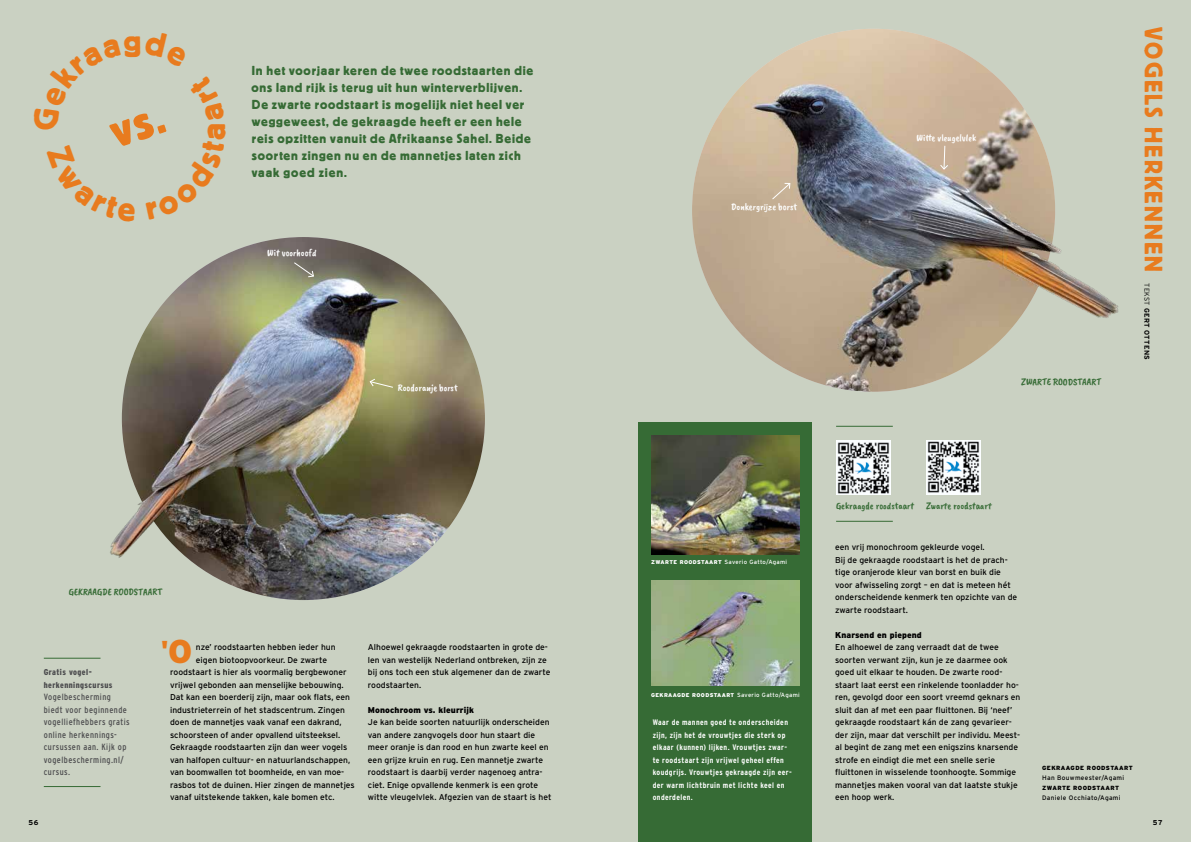
<style>
.page{position:relative;width:1191px;height:842px;background:#cad1c2}
.page>*{position:absolute;margin:0;border:0;box-sizing:border-box;transform-origin:0 0}
.t1{font:34px "Block BE";color:#e87b1e}
.t2{font:25px "Block BE";letter-spacing:.095em;color:#e87b1e}
.t3{font:900 23px "Interstate";color:#e87b1e}
.t4{font:13px/17px "Block BE";letter-spacing:.06em;color:#366b35}
.t5{font:10px "Caveat Brush";color:#366b35}
.t6{font:10px "Caveat Brush";color:#fff}
.t7{font:condensed 9px/12.5px "Interstate";letter-spacing:.05em;color:#4d4d4f}
.t8{font:8.5px/12.5px "Interstate";color:#000}
.t9{font:900 8.5px "Interstate";letter-spacing:.01em;color:#000}
.t10{font:900 condensed 8.5px/12.5px "Interstate";letter-spacing:.05em;color:#4d4d4f}
.t11{font:700 condensed 8px/12.5px "Interstate";letter-spacing:.05em;color:#fff}
.t12{font:700 7px "Interstate";letter-spacing:.05em;color:#000}
.t13{font:6.5px "Interstate";letter-spacing:.05em;color:#000}
.t14{font:900 6px "Interstate";letter-spacing:.07em;color:#000}
.t15{font:6px "Interstate";letter-spacing:.05em;color:#fff}
.t16{font:900 5.5px "Interstate";letter-spacing:.07em;color:#fff}
.s1{font-size:33px}
.s2{font-weight:300}
.s3{font-weight:900;font-size:5.5px}
.s4{font-weight:400;font-size:6px}
</style>
<div class="page">
<div style="left:638px;top:423px;width:173px;height:419px;background:#366b35"></div>
<hr style="left:44px;top:658px;width:56px;height:1px;background:#366b35">
<hr style="left:44px;top:786px;width:56px;height:1px;background:#366b35">
<hr style="left:836px;top:426px;width:56px;height:1px;background:#366b35">
<hr style="left:836px;top:521px;width:56px;height:1px;background:#366b35">
<img style="left:836px;top:440px;width:54px;height:55px">
<img style="left:926px;top:440px;width:54px;height:55px">
<img style="left:652px;top:435px;width:147px;height:120px">
<img style="left:652px;top:580px;width:147px;height:105px">
<img style="left:122px;top:237px;width:363px;height:363px;border-radius:181px">
<img style="left:110px;top:440px;width:186px;height:160px">
<img style="left:692px;top:29px;width:363px;height:363px;border-radius:182px">
<img style="left:692px;top:191px;width:427px;height:201px">
<svg style="left:293px;top:262px;width:21px;height:16px"></svg>
<svg style="left:369px;top:378px;width:25px;height:10px"></svg>
<svg style="left:771px;top:182px;width:20px;height:18px"></svg>
<svg style="left:939px;top:145px;width:10px;height:25px"></svg>
<h1 class="t1" style="left:194px;top:140px;width:19px;rotate:-90deg">a</h1>
<p class="t4" style="left:251px;top:61px;width:283px">In het voorjaar keren de twee roodstaarten die ons land rijk is terug uit hun winterverblijven.<br>De zwarte roodstaart is mogelijk niet heel ver weggeweest, de gekraagde heeft er een hele reis opzitten vanuit de Afrikaanse Sahel. Beide soorten zingen nu en de mannetjes laten zich vaak goed zien.</p>
<p class="t6" style="left:267px;top:247px;width:51px">Wit voorhoofd</p>
<p class="t6" style="left:398px;top:382px;width:61px">Roodoranje borst</p>
<p class="t5" style="left:69px;top:586px;width:95px">GEKRAAGDE ROODSTAART</p>
<p class="t10" style="left:44px;top:666px;width:70px">Gratis vogel&shy;herkenningscursus</p>
<p class="t7" style="left:44px;top:691px;width:87px">Vogelbescherming biedt voor beginnende vogelliefhebbers gratis online herkennings&shy;cursussen aan. Kijk op vogelbescherming.nl/ cursus.</p>
<h3 class="t3" style="left:161px;top:635px;width:33px">'<span class="s1">O</span></h3>
<p class="t8" style="left:196px;top:641px;width:141px">nze’ roodstaarten hebben ieder hun</p>
<p class="t8" style="left:196px;top:653px;width:133px">eigen biotoopvoorkeur. De zwarte</p>
<p class="t8" style="left:170px;top:666px;width:178px">roodstaart is hier als voormalig bergbewoner</p>
<p class="t8" style="left:170px;top:678px;width:175px">vrijwel gebonden aan menselijke bebouwing.</p>
<p class="t8" style="left:170px;top:691px;width:181px">Dat kan een boerderij zijn, maar ook flats, een</p>
<p class="t8" style="left:170px;top:703px;width:176px">industrieterrein of het stadscentrum. Zingen</p>
<p class="t8" style="left:170px;top:716px;width:173px">doen de mannetjes vaak vanaf een dakrand,</p>
<p class="t8" style="left:170px;top:728px;width:172px">schoorsteen of ander opvallend uitsteeksel.</p>
<p class="t8" style="left:170px;top:741px;width:179px">Gekraagde roodstaarten zijn dan weer vogels</p>
<p class="t8" style="left:170px;top:753px;width:181px">van halfopen cultuur- en natuurlandschappen,</p>
<p class="t8" style="left:170px;top:766px;width:176px">van boomwallen tot boomheide, en van moe-</p>
<p class="t8" style="left:170px;top:778px;width:186px">rasbos tot de duinen. Hier zingen de mannetjes</p>
<p class="t8" style="left:170px;top:791px;width:166px">vanaf uitstekende takken, kale bomen etc.</p>
<p class="t8" style="left:368px;top:641px;width:184px">Alhoewel gekraagde roodstaarten in grote de&shy;len van westelijk Nederland ontbreken, zijn ze bij ons toch een stuk algemener dan de zwarte roodstaarten.</p>
<p class="t9" style="left:368px;top:705px;width:108px">Monochroom vs. kleurrijk</p>
<p class="t8" style="left:368px;top:716px;width:185px">Je kan beide soorten natuurlijk onderscheiden van andere zangvogels door hun staart die meer oranje is dan rood en hun zwarte keel en een grijze kruin en rug. Een mannetje zwarte roodstaart is daarbij verder nagenoeg antra&shy;ciet. Enige opvallende kenmerk is een grote witte vleugelvlek. Afgezien van de staart is het</p>
<p class="t6" style="left:731px;top:201px;width:67px">Donkergrijze borst</p>
<p class="t6" style="left:916px;top:132px;width:61px">Witte vleugelvlek</p>
<p class="t5" style="left:1021px;top:376px;width:82px">ZWARTE ROODSTAART</p>
<h2 class="t2" style="left:1167px;top:27px;width:246px;rotate:90deg">VOGELS HERKENNEN</h2>
<p class="t12" style="left:1150px;top:283px;width:78px;rotate:90deg"><span class="s2">TEKST</span> GERT OTTENS</p>
<p class="t15" style="left:651px;top:559px;width:137px"><span class="s3">ZWARTE ROODSTAART</span> Saverio Gatto/Agami</p>
<p class="t16" style="left:651px;top:691px;width:150px">GEKRAAGDE ROODSTAART <span class="s4">Saverio Gatto/Agami</span></p>
<p class="t11" style="left:653px;top:716px;width:141px">Waar de mannen goed te onderscheiden zijn, zijn het de vrouwtjes die sterk op elkaar (kunnen) lijken. Vrouwtjes zwar&shy;te roodstaart zijn vrijwel geheel effen koudgrijs. Vrouwtjes gekraagde zijn eer&shy;der warm lichtbruin met lichte keel en onderdelen.</p>
<p class="t5" style="left:836px;top:499px;width:157px">Gekraagde roodstaart Zwarte roodstaart</p>
<p class="t8" style="left:835px;top:541px;width:184px">een vrij monochroom gekleurde vogel.<br>Bij de gekraagde roodstaart is het de prach&shy;tige oranjerode kleur van borst en buik die voor afwisseling zorgt – en dat is meteen hét onderscheidende kenmerk ten opzichte van de zwarte roodstaart.</p>
<p class="t9" style="left:835px;top:630px;width:88px">Knarsend en piepend</p>
<p class="t8" style="left:835px;top:641px;width:187px">En alhoewel de zang verraadt dat de twee soorten verwant zijn, kun je ze daarmee ook goed uit elkaar te houden. De zwarte rood&shy;staart laat eerst een rinkelende toonladder ho&shy;ren, gevolgd door een soort vreemd geknars en sluit dan af met een paar fluittonen. Bij ‘neef’ gekraagde roodstaart kán de zang gevarieer&shy;der zijn, maar dat verschilt per individu. Meest&shy;al begint de zang met een enigszins knarsende strofe en eindigt die met een snelle serie fluittonen in wisselende toonhoogte. Sommige mannetjes maken vooral van dat laatste stukje een hoop werk.</p>
<p class="t14" style="left:1042px;top:765px;width:92px">GEKRAAGDE ROODSTAART</p>
<p class="t13" style="left:1042px;top:774px;width:84px">Han Bouwmeester/Agami</p>
<p class="t14" style="left:1042px;top:785px;width:78px">ZWARTE ROODSTAART</p>
<p class="t13" style="left:1042px;top:794px;width:80px">Daniele Occhiato/Agami</p>
<p class="t12" style="left:28px;top:819px;width:12px">56</p>
<p class="t12" style="left:1153px;top:819px;width:11px">57</p>
</div>
